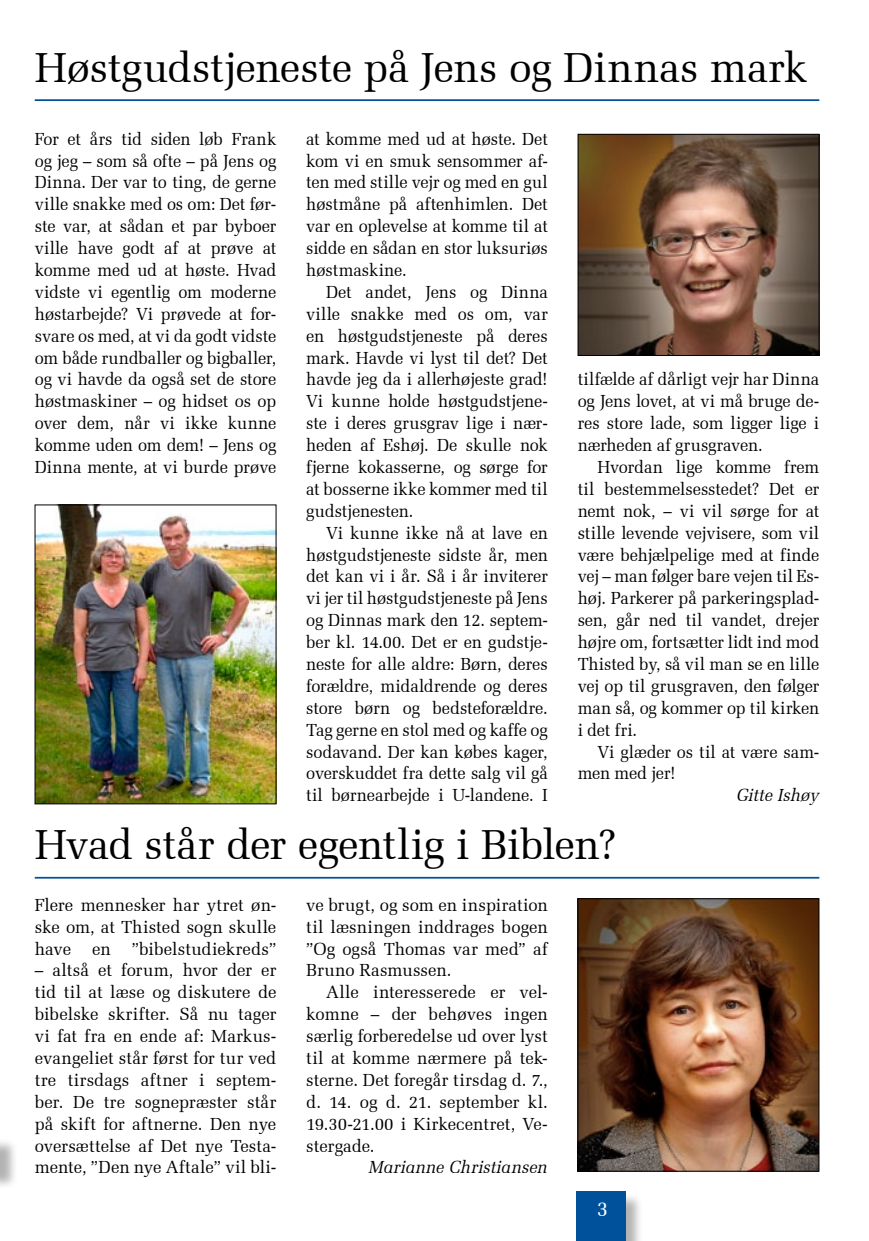
<style>
.page{position:relative;width:869px;height:1241px;background:#fff}
.page>*{position:absolute;margin:0;border:0;box-sizing:border-box;transform-origin:0 0}
.t1{font:42px "Zapf Elliptical 711 BT";letter-spacing:-.01em;color:#000}
.t2{font:21px "Zapf Elliptical 711 BT";color:#fff}
.t3{font:17.5px/21.9px "Zapf Elliptical 711 BT";letter-spacing:-.005em;color:#000;text-align:justify;scale:.96 1}
.t4{font:17.5px/21.9px "Zapf Elliptical 711 BT";letter-spacing:-.005em;color:#000;text-align:justify}
.t5{font:italic 17.5px "Zapf Elliptical 711 BT";letter-spacing:.01em;color:#000}
</style>
<div class="page">
<div style="left:0;top:1137px;width:18px;height:52px;background:#000;opacity:.3"></div>
<hr style="left:35px;top:99px;width:784px;height:2px;background:#00519b">
<hr style="left:35px;top:876px;width:784px;height:2px;background:#00519b">
<img style="left:37px;top:506px;width:237px;height:296px">
<div style="left:35px;top:504px;width:241px;height:300px;border:1px solid #000"></div>
<img style="left:579px;top:900px;width:237px;height:269px">
<div style="left:577px;top:898px;width:241px;height:273px;border:1px solid #000"></div>
<img style="left:579px;top:136px;width:238px;height:218px">
<div style="left:577px;top:134px;width:242px;height:222px;border:1px solid #000"></div>
<div style="left:577px;top:1192px;width:67px;height:48px;background:#000;opacity:.3"></div>
<div style="left:575px;top:1191px;width:50px;height:49px;background:#00519b"></div>
<h1 class="t1" style="left:35px;top:42px;width:773px">Høstgudstjeneste på Jens og Dinnas mark</h1>
<p class="t3" style="left:35px;top:128px;width:253px">For et års tid siden løb Frank og jeg – som så ofte – på Jens og Dinna. Der var to ting, de gerne ville snakke med os om: Det før&shy;ste var, at sådan et par byboer ville have godt af at prøve at komme med ud at høste. Hvad vidste vi egentlig om moderne høstarbejde? Vi prøvede at for&shy;svare os med, at vi da godt vidste om både rundballer og bigballer, og vi havde da også set de store høstmaskiner – og hidset os op over dem, når vi ikke kunne komme uden om dem! – Jens og Dinna mente, at vi burde prøve</p>
<p class="t3" style="left:306px;top:128px;width:253px">at komme med ud at høste. Det kom vi en smuk sensommer af&shy;ten med stille vejr og med en gul høstmåne på aftenhimlen. Det var en oplevelse at komme til at sidde en sådan en stor luksuriøs høstmaskine.</p>
<p class="t3" style="left:306px;top:281px;width:253px;text-indent:20px">Det andet, Jens og Dinna ville snakke med os om, var en høstgudstjeneste på deres mark. Havde vi lyst til det? Det havde jeg da i allerhøjeste grad!<br>Vi kunne holde høstgudstjene&shy;ste i deres grusgrav lige i nær&shy;heden af Eshøj. De skulle nok fjerne kokasserne, og sørge for at bosserne ikke kommer med til gudstjenesten.</p>
<p class="t3" style="left:306px;top:521px;width:253px;text-indent:20px">Vi kunne ikke nå at lave en høstgudstjeneste sidste år, men det kan vi i år. Så i år inviterer vi jer til høstgudstjeneste på Jens og Dinnas mark den 12. septem&shy;ber kl. 14.00. Det er en gudstje&shy;neste for alle aldre: Børn, deres forældre, midaldrende og deres store børn og bedsteforældre.<br>Tag gerne en stol med og kaffe og sodavand. Der kan købes kager, overskuddet fra dette salg vil gå til børnearbejde i U-landene. I</p>
<p class="t3" style="left:577px;top:368px;width:253px">tilfælde af dårligt vejr har Dinna og Jens lovet, at vi må bruge de&shy;res store lade, som ligger lige i nærheden af grusgraven.</p>
<p class="t3" style="left:577px;top:456px;width:253px;text-indent:20px">Hvordan lige komme frem til bestemmelsesstedet? Det er nemt nok, – vi vil sørge for at stille levende vejvisere, som vil være behjælpelige med at finde vej – man følger bare vejen til Es&shy;høj. Parkerer på parkeringsplad&shy;sen, går ned til vandet, drejer højre om, fortsætter lidt ind mod Thisted by, så vil man se en lille vej op til grusgraven, den følger man så, og kommer op til kirken i det fri.</p>
<p class="t3" style="left:577px;top:740px;width:253px;text-indent:20px">Vi glæder os til at være sam&shy;men med jer!</p>
<p class="t5" style="left:736px;top:785px;width:84px">Gitte Ishøy</p>
<h1 class="t1" style="left:35px;top:819px;width:582px">Hvad står der egentlig i Biblen?</h1>
<p class="t4" style="left:35px;top:893px;width:243px">Flere mennesker har ytret øn&shy;ske om, at Thisted sogn skulle have en ”bibelstudiekreds”</p>
<p class="t4" style="left:35px;top:959px;width:243px">– altså et forum, hvor der er tid til at læse og diskutere de bibelske skrifter. Så nu tager vi fat fra en ende af: Markus&shy;evangeliet står først for tur ved tre tirsdags aftner i septem&shy;ber. De tre sognepræster står på skift for aftnerne. Den nye oversættelse af Det nye Testa&shy;mente, ”Den nye Aftale” vil bli-</p>
<p class="t4" style="left:306px;top:893px;width:243px">ve brugt, og som en inspiration til læsningen inddrages bogen ”Og også Thomas var med” af Bruno Rasmussen.</p>
<p class="t4" style="left:306px;top:981px;width:243px;text-indent:20px">Alle interesserede er vel&shy;komne – der behøves ingen særlig forberedelse ud over lyst til at komme nærmere på tek&shy;sterne. Det foregår tirsdag d. 7., d. 14. og d. 21. september kl.<br>19.30-21.00 i Kirkecentret, Ve&shy;stergade.</p>
<p class="t5" style="left:368px;top:1156px;width:180px">Marianne Christiansen</p>
<p class="t2" style="left:596px;top:1196px;width:13px">3</p>
</div>
